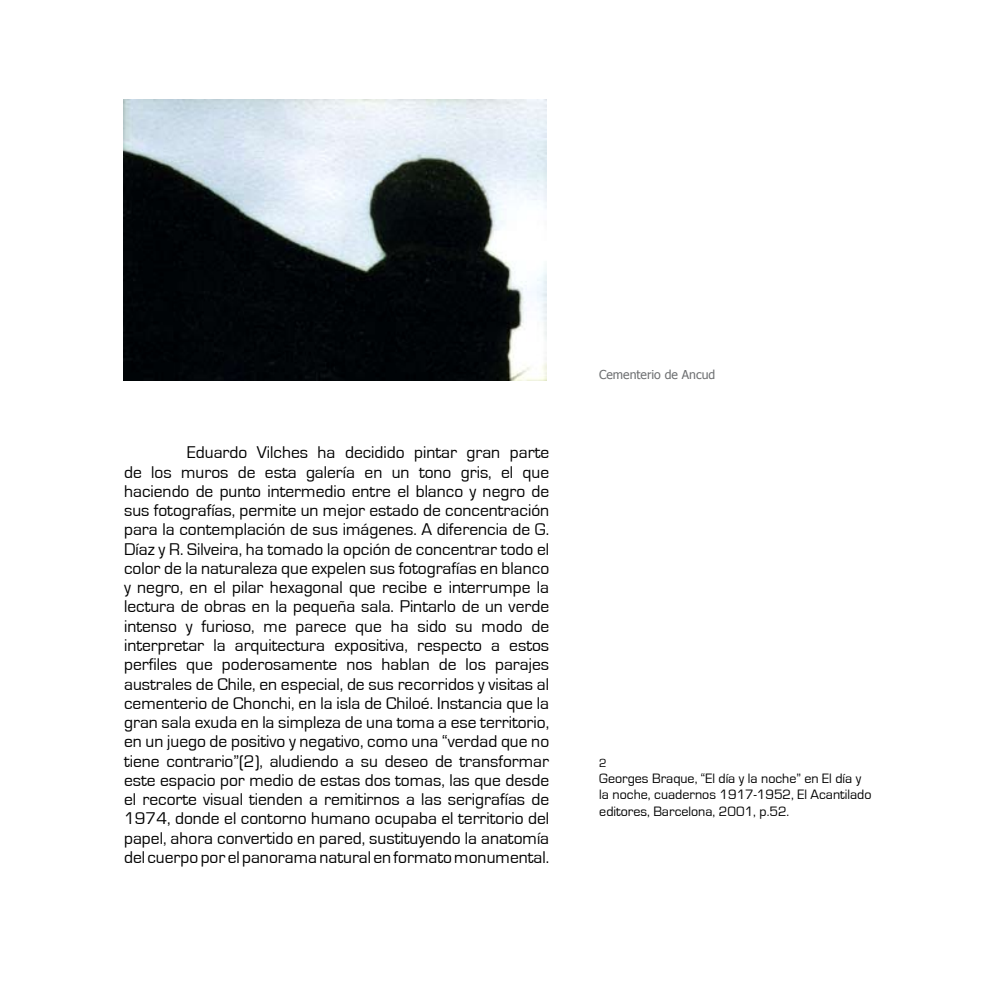
<style>
.page{position:relative;width:993px;height:993px;background:#fff}
.page>*{position:absolute;margin:0;border:0;box-sizing:border-box;transform-origin:0 0}
.t1{font:17.5px/19.2px "Eurostile";color:#000;text-align:justify}
.t2{font:14px/16.8px "Eurostile";color:#000}
.t3{font:12.25px "Tahoma";color:#6d6f71}
.t4{font:12.25px "Eurostile";color:#000}
</style>
<div class="page">
<img style="left:123px;top:99px;width:423px;height:281px">
<p class="t1" style="left:124px;top:443px;width:426px;text-indent:63px">Eduardo Vilches ha decidido pintar gran parte de los muros de esta galería en un tono gris, el que haciendo de punto intermedio entre el blanco y negro de sus fotografías, permite un mejor estado de concentración para la contemplación de sus imágenes. A diferencia de G.<br>Díaz y R. Silveira, ha tomado la opción de concentrar todo el color de la naturaleza que expelen sus fotografías en blanco y negro, en el pilar hexagonal que recibe e interrumpe la lectura de obras en la pequeña sala. Pintarlo de un verde intenso y furioso, me parece que ha sido su modo de interpretar la arquitectura expositiva, respecto a estos perfiles que poderosamente nos hablan de los parajes australes de Chile, en especial, de sus recorridos y visitas al cementerio de Chonchi, en la isla de Chiloé. Instancia que la gran sala exuda en la simpleza de una toma a ese territorio, en un juego de positivo y negativo, como una “verdad que no tiene contrario”(2), aludiendo a su deseo de transformar este espacio por medio de estas dos tomas, las que desde el recorte visual tienden a remitirnos a las serigrafías de 1974, donde el contorno humano ocupaba el territorio del papel, ahora convertido en pared, sustituyendo la anatomía del cuerpo por el panorama natural en formato monumental.</p>
<p class="t3" style="left:599px;top:366px;width:118px">Cementerio de Ancud</p>
<p class="t4" style="left:599px;top:755px;width:9px">2</p>
<p class="t2" style="left:599px;top:769px;width:273px">Georges Braque, “El día y la noche” en El día y la noche, cuadernos 1917-1952, El Acantilado editores, Barcelona, 2001, p.52.</p>
</div>
